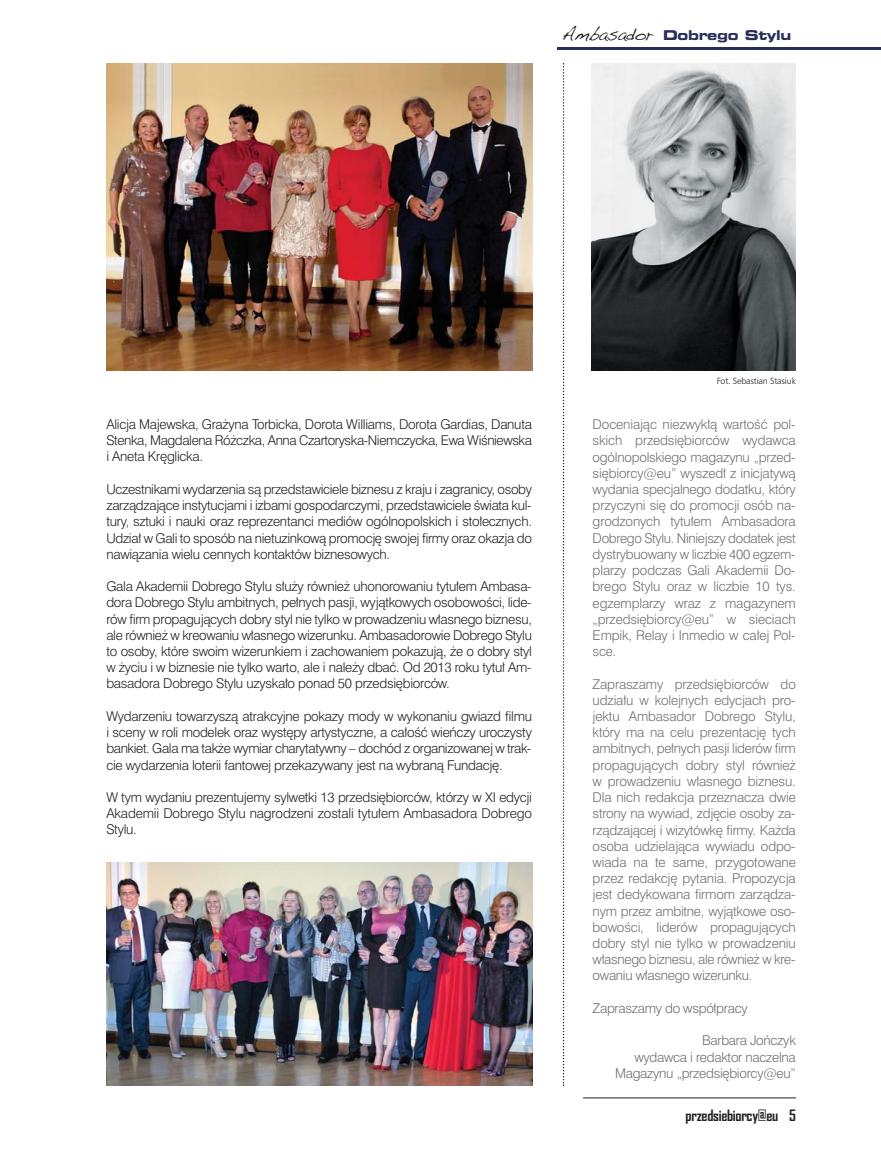
<style>
.page{position:relative;width:881px;height:1149px;background:#fff}
.page>*{position:absolute;margin:0;border:0;box-sizing:border-box;transform-origin:0 0}
.t1{font:700 15px "Agency FB";letter-spacing:-.02em;color:#231f20}
.t2{font:13.5px/16.2px "Swis 721 Lt EU";letter-spacing:-.02em;color:#231f20;text-align:justify}
.t3{font:13.5px/16.2px "Swis 721 Lt EU";letter-spacing:-.02em;color:#6d6e70;text-align:justify}
.t4{font:700 13.5px "Square 721 Ex EU";letter-spacing:-.02em;color:#292d59}
.t5{font:9px "Humnst 777 Lt EU";letter-spacing:-.02em;color:#231f20}
.s1{font-family:"Handwriting Dakota";font-weight:400;font-size:18px;color:#231f20}
</style>
<div class="page">
<hr style="left:583px;top:1097px;width:212px;height:1px;background:#231f20">
<hr style="left:557px;top:47px;width:323px;height:2px;background:#292d59">
<img style="left:591px;top:64px;width:204px;height:306px">
<svg style="left:562px;top:63px;width:2px;height:1022px"></svg>
<img style="left:106px;top:64px;width:425px;height:306px">
<img style="left:106px;top:862px;width:425px;height:222px">
<p class="t4" style="left:561px;top:27px;width:231px"><span class="s1">Ambasador</span> Dobrego Stylu</p>
<p class="t2" style="left:106px;top:417px;width:427px">Alicja Majewska, Grażyna Torbicka, Dorota Williams, Dorota Gardias, Danuta Stenka, Magdalena Różczka, Anna Czartoryska-Niemczycka, Ewa Wiśniewska i Aneta Kręglicka.</p>
<p class="t2" style="left:106px;top:482px;width:427px">Uczestnikami wydarzenia są przedstawiciele biznesu z kraju i zagranicy, osoby zarządzające instytucjami i izbami gospodarczymi, przedstawiciele świata kul&shy;tury, sztuki i nauki oraz reprezentanci mediów ogólnopolskich i stołecznych.<br>Udział w Gali to sposób na nietuzinkową promocję swojej firmy oraz okazja do nawiązania wielu cennych kontaktów biznesowych.</p>
<p class="t2" style="left:106px;top:579px;width:427px">Gala Akademii Dobrego Stylu służy również uhonorowaniu tytułem Ambasa&shy;dora Dobrego Stylu ambitnych, pełnych pasji, wyjątkowych osobowości, lide&shy;rów firm propagujących dobry styl nie tylko w prowadzeniu własnego biznesu, ale również w kreowaniu własnego wizerunku. Ambasadorowie Dobrego Stylu to osoby, które swoim wizerunkiem i zachowaniem pokazują, że o dobry styl w życiu i w biznesie nie tylko warto, ale i należy dbać. Od 2013 roku tytuł Am&shy;basadora Dobrego Stylu uzyskało ponad 50 przedsiębiorców.</p>
<p class="t2" style="left:106px;top:709px;width:427px">Wydarzeniu towarzyszą atrakcyjne pokazy mody w wykonaniu gwiazd filmu i sceny w roli modelek oraz występy artystyczne, a całość wieńczy uroczysty bankiet. Gala ma także wymiar charytatywny – dochód z organizowanej w trak&shy;cie wydarzenia loterii fantowej przekazywany jest na wybraną Fundację.</p>
<p class="t2" style="left:106px;top:790px;width:427px">W tym wydaniu prezentujemy sylwetki 13 przedsiębiorców, którzy w XI edycji Akademii Dobrego Stylu nagrodzeni zostali tytułem Ambasadora Dobrego Stylu.</p>
<p class="t5" style="left:716px;top:375px;width:80px">Fot. Sebastian Stasiuk</p>
<p class="t3" style="left:592px;top:417px;width:205px">Doceniając niezwykłą wartość pol&shy;skich przedsiębiorców wydawca ogólnopolskiego magazynu „przed&shy;siębiorcy@eu” wyszedł z inicjatywą wydania specjalnego dodatku, który przyczyni się do promocji osób na&shy;grodzonych tytułem Ambasadora Dobrego Stylu. Niniejszy dodatek jest dystrybuowany w liczbie 400 egzem&shy;plarzy podczas Gali Akademii Do&shy;brego Stylu oraz w liczbie 10 tys. egzemplarzy wraz z magazynem „przedsiębiorcy@eu” w sieciach Empik, Relay i Inmedio w całej Pol&shy;sce.</p>
<p class="t3" style="left:592px;top:677px;width:205px">Zapraszamy przedsiębiorców do udziału w kolejnych edycjach pro&shy;jektu Ambasador Dobrego Stylu, który ma na celu prezentację tych ambitnych, pełnych pasji liderów firm propagujących dobry styl również w prowadzeniu własnego biznesu.<br>Dla nich redakcja przeznacza dwie strony na wywiad, zdjęcie osoby za&shy;rządzającej i wizytówkę firmy. Każda osoba udzielająca wywiadu odpo&shy;wiada na te same, przygotowane przez redakcję pytania. Propozycja jest dedykowana firmom zarządza&shy;nym przez ambitne, wyjątkowe oso&shy;bowości, liderów propagujących dobry styl nie tylko w prowadzeniu własnego biznesu, ale również w kre&shy;owaniu własnego wizerunku.</p>
<p class="t3" style="left:592px;top:1001px;width:156px">Zapraszamy do współpracy</p>
<p class="t3" style="left:614px;top:1033px;width:182px;text-align:right">Barbara Jończyk<br>wydawca i redaktor naczelna<br>Magazynu „przedsiębiorcy@eu”</p>
<p class="t1" style="left:685px;top:1106px;width:112px">przedsiebiorcy@eu 5</p>
</div>
